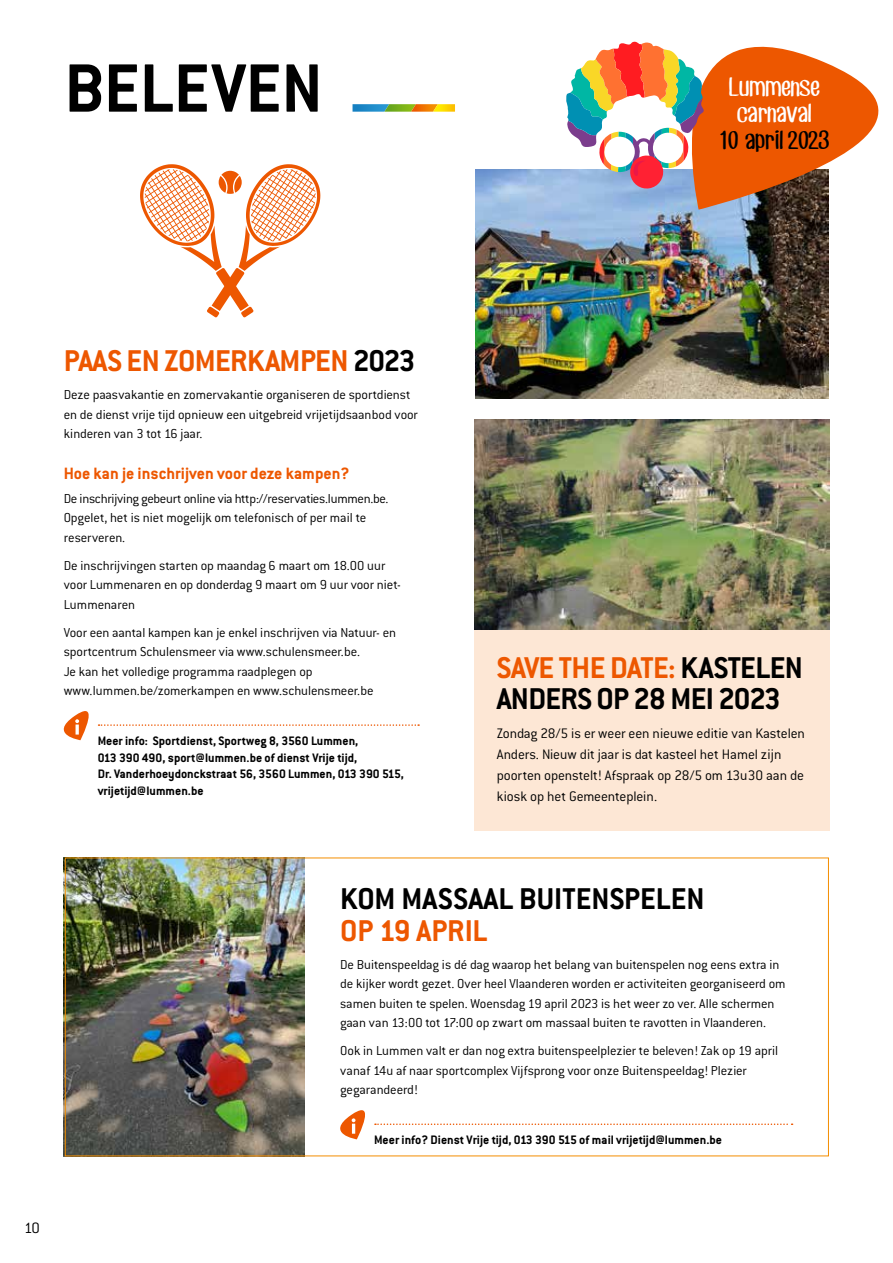
<style>
.page{position:relative;width:893px;height:1263px;background:#fff}
.page>*{position:absolute;margin:0;border:0;box-sizing:border-box;transform-origin:0 0}
.t1{font:700 75px "Conduit ITC";color:#000}
.t2{font:700 33px/31.5px "Conduit ITC";letter-spacing:-.015em;color:#000}
.t3{font:700 33px "Conduit ITC";letter-spacing:-.02em;color:#ed5700}
.t4{font:23.55px/26.7px "CF Jack Story";color:#fff;text-align:center}
.t5{font:23.55px "CF Jack Story";color:#000}
.t6{font:700 18px "Conduit ITC";color:#ed5700}
.t7{font:300 16.5px "Conduit ITC";color:#000}
.t8{font:300 15.15px/20.7px "Conduit ITC";letter-spacing:-.005em;color:#000}
.t9{font:300 14.25px/19.5px "Conduit ITC";letter-spacing:-.005em;color:#000}
.t10{font:700 13.5px/16.5px "Conduit ITC";color:#000}
.s1{color:#000}
.s2{color:#ed5700}
</style>
<div class="page">
<svg style="left:340px;top:1110px;width:453px;height:29px"></svg>
<svg style="left:63px;top:711px;width:356px;height:29px"></svg>
<img style="left:474px;top:420px;width:355px;height:210px">
<img style="left:475px;top:170px;width:354px;height:228px">
<svg style="left:353px;top:104px;width:102px;height:8px"></svg>
<img style="left:64px;top:857px;width:240px;height:300px">
<div style="left:474px;top:630px;width:355px;height:200px;background:#fde7d5"></div>
<svg style="left:140px;top:164px;width:180px;height:154px"></svg>
<svg style="left:566px;top:41px;width:313px;height:169px"></svg>
<h1 class="t1" style="left:65px;top:44px;width:260px">BELEVEN</h1>
<h3 class="t4" style="left:728px;top:73px;width:93px">Lummense carnaval</h3>
<h3 class="t5" style="left:718px;top:125px;width:112px">10 april 2023</h3>
<h2 class="t3" style="left:64px;top:341px;width:353px">PAAS EN ZOMERKAMPEN <span class="s1">2023</span></h2>
<p class="t9" style="left:64px;top:385px;width:356px">Deze paasvakantie en zomervakantie organiseren de sportdienst en de dienst vrije tijd opnieuw een uitgebreid vrijetijdsaanbod voor kinderen van 3 tot 16 jaar.</p>
<p class="t6" style="left:64px;top:463px;width:287px">Hoe kan je inschrijven voor deze kampen?</p>
<p class="t9" style="left:64px;top:488px;width:326px">De inschrijving gebeurt online via http://reservaties.lummen.be.<br>Opgelet, het is niet mogelijk om telefonisch of per mail te reserveren.</p>
<p class="t9" style="left:64px;top:555px;width:339px">De inschrijvingen starten op maandag 6 maart om 18.00 uur voor Lummenaren en op donderdag 9 maart om 9 uur voor niet-<br>Lummenaren</p>
<p class="t9" style="left:64px;top:622px;width:334px">Voor een aantal kampen kan je enkel inschrijven via Natuur- en sportcentrum Schulensmeer via www.schulensmeer.be.<br>Je kan het volledige programma raadplegen op www.lummen.be/zomerkampen en www.schulensmeer.be</p>
<p class="t10" style="left:98px;top:732px;width:308px">Meer info: Sportdienst, Sportweg 8, 3560 Lummen,<br>013 390 490, sport@lummen.be of dienst Vrije tijd,<br>Dr. Vanderhoeydonckstraat 56, 3560 Lummen, 013 390 515, vrijetijd@lummen.be</p>
<h2 class="t2" style="left:497px;top:651px;width:308px"><span class="s2">SAVE THE DATE:</span> KASTELEN<br>ANDERS OP 28 MEI 2023</h2>
<p class="t8" style="left:497px;top:723px;width:310px">Zondag 28/5 is er weer een nieuwe editie van Kastelen Anders. Nieuw dit jaar is dat kasteel het Hamel zijn poorten openstelt! Afspraak op 28/5 om 13u30 aan de kiosk op het Gemeenteplein.</p>
<p class="t7" style="left:24px;top:1219px;width:17px">10</p>
<h2 class="t2" style="left:340px;top:882px;width:366px">KOM MASSAAL BUITENSPELEN</h2>
<h2 class="t3" style="left:340px;top:911px;width:149px">OP 19 APRIL</h2>
<p class="t9" style="left:340px;top:954px;width:447px">De Buitenspeeldag is dé dag waarop het belang van buitenspelen nog eens extra in de kijker wordt gezet. Over heel Vlaanderen worden er activiteiten georganiseerd om samen buiten te spelen. Woensdag 19 april 2023 is het weer zo ver. Alle schermen gaan van 13:00 tot 17:00 op zwart om massaal buiten te ravotten in Vlaanderen.</p>
<p class="t9" style="left:340px;top:1041px;width:439px">Ook in Lummen valt er dan nog extra buitenspeelplezier te beleven! Zak op 19 april vanaf 14u af naar sportcomplex Vijfsprong voor onze Buitenspeeldag! Plezier gegarandeerd!</p>
<p class="t10" style="left:374px;top:1131px;width:349px">Meer info? Dienst Vrije tijd, 013 390 515 of mail vrijetijd@lummen.be</p>
</div>
